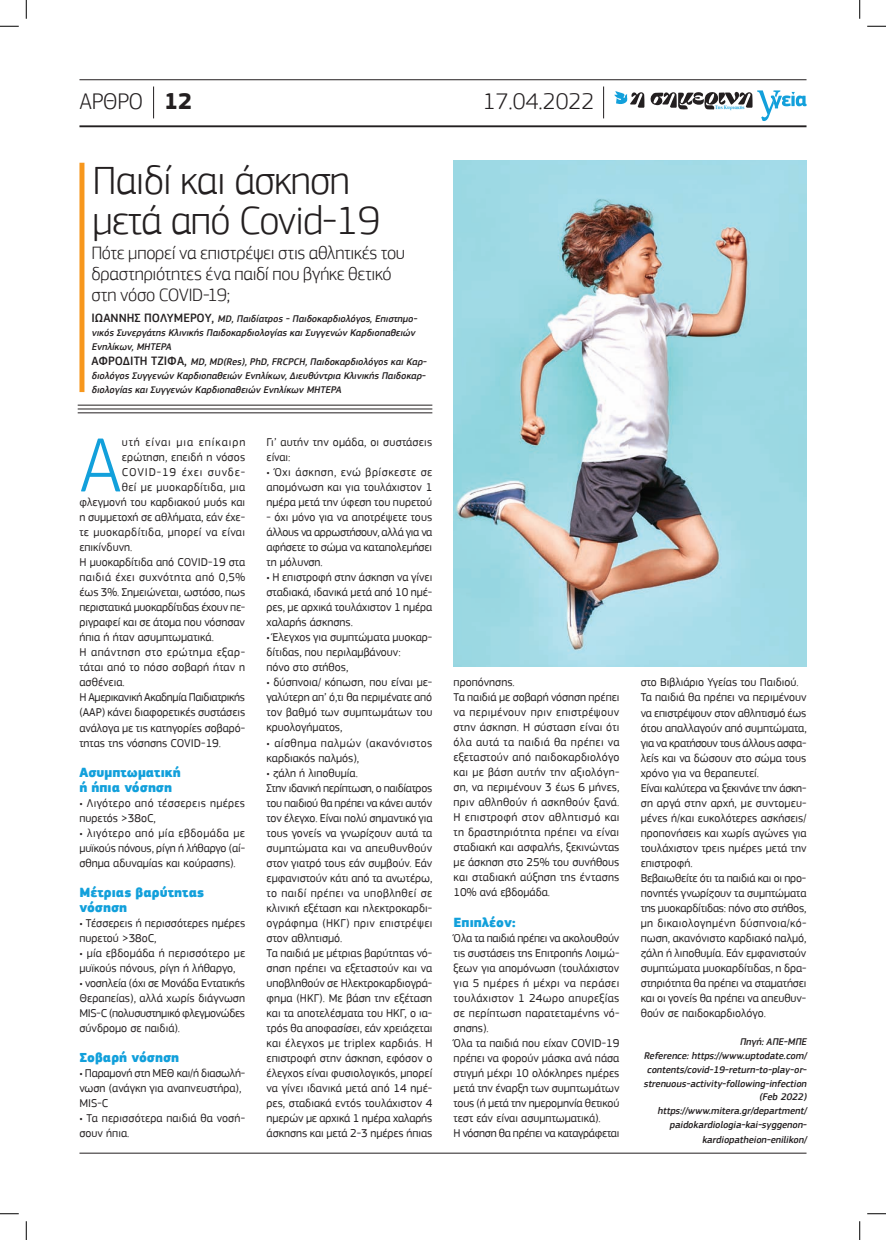
<style>
.page{position:relative;width:886px;height:1240px;background:#fff}
.page>*{position:absolute;margin:0;border:0;box-sizing:border-box;transform-origin:0 0}
.t1{font:300 79.75px "PF Square Sans Pro";color:#12a0db}
.t2{font:300 41.25px/40px "PF Square Sans Pro";letter-spacing:-.02em;color:#231f20}
.t3{font:300 23.75px "PF Square Sans Pro";color:#231f20}
.t4{font:300 18.75px/21.2px "PF Square Sans Pro";letter-spacing:-.015em;color:#231f20}
.t5{font:900 13.75px/15px "PF Square Sans Pro";color:#12a0db}
.t6{font:11.88px/15px "PF Square Sans Pro";color:#231f20}
.t7{font:11.88px/15px "PF Square Sans Pro";letter-spacing:-.02em;color:#231f20}
.t8{font:11.88px/15px "PF Square Sans Pro";letter-spacing:.04em;color:#231f20}
.t9{font:11.88px/15px "PF Square Sans Pro";letter-spacing:.025em;color:#231f20}
.t10{font:11.88px "PF Square Sans Pro";letter-spacing:-.03em;color:#231f20}
.t11{font:11.88px "PF Square Sans Pro";letter-spacing:.03em;color:#231f20}
.t12{font:11.88px "PF Square Sans Pro";letter-spacing:.035em;color:#231f20}
.t13{font:11.88px "PF Square Sans Pro";letter-spacing:.075em;color:#231f20}
.t14{font:11.88px "PF Square Sans Pro";letter-spacing:.07em;color:#231f20}
.t15{font:italic 500 10px/13.8px "PF Square Sans Pro";color:#231f20;text-align:right}
.t16{font:700 5px "PF Document";color:#12a0db}
.s1{font-weight:700}
.s2{font-style:normal;font-size:12.5px}
</style>
<div class="page">
<hr style="left:79px;top:1152px;width:727px;height:1px;background:#231f20">
<hr style="left:79px;top:79px;width:727px;height:1px;background:#231f20">
<hr style="left:79px;top:125px;width:727px;height:2px;background:#231f20">
<svg style="left:614px;top:91px;width:30px;height:17px"></svg>
<svg style="left:650px;top:90px;width:156px;height:31px"></svg>
<hr style="left:603px;top:86px;width:1px;height:32px;background:#231f20">
<hr style="left:153px;top:86px;width:1px;height:32px;background:#231f20">
<div style="left:79px;top:163px;width:5px;height:229px;background:#f7971d"></div>
<hr style="left:78px;top:412px;width:354px;height:1px;background:#231f20">
<hr style="left:78px;top:409px;width:354px;height:1px;background:#231f20">
<hr style="left:78px;top:405px;width:354px;height:1px;background:#231f20">
<img style="left:453px;top:161px;width:353px;height:506px">
<svg style="left:0;top:25px;width:19px;height:2px"></svg>
<svg style="left:867px;top:25px;width:18px;height:2px"></svg>
<svg style="left:0;top:1213px;width:19px;height:1px"></svg>
<svg style="left:867px;top:1213px;width:18px;height:1px"></svg>
<svg style="left:25px;top:0;width:2px;height:19px"></svg>
<svg style="left:25px;top:1221px;width:2px;height:19px"></svg>
<svg style="left:859px;top:0;width:1px;height:19px"></svg>
<svg style="left:859px;top:1221px;width:1px;height:19px"></svg>
<p class="t3" style="left:79px;top:87px;width:114px">ΑΡΘΡΟ <span class="s1">12</span></p>
<p class="t3" style="left:483px;top:87px;width:113px">17.04.2022</p>
<p class="t2" style="left:92px;top:160px;width:289px">Παιδί και άσκηση μετά από Covid-19</p>
<p class="t4" style="left:91px;top:242px;width:315px">Πότε μπορεί να επιστρέψει στις αθλητικές του δραστηριότητες ένα παιδί που βγήκε θετικό στη νόσο COVID-19;</p>
<p class="t15" style="left:91px;top:312px;width:329px;text-align:left"><span class="s2">Ι Ω Α Ν Ν Η Σ Π Ο ΛΥ Μ Ε Ρ Ο Υ,</span> MD, Παιδίατρος - Παιδοκαρδιολόγος, Επιστημο&shy;νικός Συνεργάτης Κλινικής Παιδοκαρδιολογίας και Συγγενών Καρδιοπαθειών<br>Ενηλίκων, ΜΗΤΕΡΑ</p>
<p class="t15" style="left:91px;top:355px;width:338px;text-align:justify"><span class="s2">Α Φ Ρ Ο Δ Ι Τ Η Τ Ζ Ι Φ Α ,</span> MD, MD(Res), PhD, FRCPCH, Παιδοκαρδιολόγος και Καρ&shy;διολόγος Συγγενών Καρδιοπαθειών Ενηλίκων, Διευθύντρια Κλινικής Παιδοκαρ&shy;διολογίας και Συγγενών Καρδιοπαθειών Ενηλίκων ΜΗΤΕΡΑ</p>
<p class="t1" style="left:79px;top:418px;width:44px">Α</p>
<p class="t13" style="left:122px;top:435px;width:125px">υτή είναι μια επίκαιρη</p>
<p class="t6" style="left:122px;top:450px;width:125px">ερώτηση, επειδή η νόσος</p>
<p class="t14" style="left:122px;top:465px;width:125px">COVID-19 έχει συνδε-</p>
<p class="t9" style="left:122px;top:480px;width:125px">θεί με μυοκαρδίτιδα, μια</p>
<p class="t6" style="left:79px;top:495px;width:167px">φλεγμονή του καρδιακού μυός και</p>
<p class="t6" style="left:79px;top:510px;width:167px">η συμμετοχή σε αθλήματα, εάν έχε-</p>
<p class="t11" style="left:79px;top:525px;width:167px">τε μυοκαρδίτιδα, μπορεί να είναι</p>
<p class="t6" style="left:79px;top:540px;width:54px">επικίνδυνη.</p>
<p class="t6" style="left:79px;top:555px;width:167px">Η μυοκαρδίτιδα από COVID-19 στα</p>
<p class="t12" style="left:79px;top:570px;width:167px">παιδιά έχει συχνότητα από 0,5%</p>
<p class="t6" style="left:79px;top:585px;width:167px">έως 3%. Σημειώνεται, ωστόσο, πως</p>
<p class="t7" style="left:79px;top:600px;width:167px">περιστατικά μυοκαρδίτιδας έχουν πε-</p>
<p class="t6" style="left:79px;top:615px;width:167px">ριγραφεί και σε άτομα που νόσησαν</p>
<p class="t6" style="left:79px;top:630px;width:136px">ήπια ή ήταν ασυμπτωματικά.</p>
<p class="t8" style="left:79px;top:645px;width:167px">Η απάντηση στο ερώτημα εξαρ-</p>
<p class="t6" style="left:79px;top:660px;width:167px">τάται από το πόσο σοβαρή ήταν η</p>
<p class="t6" style="left:79px;top:675px;width:47px">ασθένεια.</p>
<p class="t10" style="left:79px;top:690px;width:167px">Η Αμερικανική Ακαδημία Παιδιατρικής</p>
<p class="t6" style="left:79px;top:705px;width:167px">(AAP) κάνει διαφορετικές συστάσεις</p>
<p class="t6" style="left:79px;top:720px;width:167px">ανάλογα με τις κατηγορίες σοβαρό-</p>
<p class="t6" style="left:79px;top:735px;width:143px">τητας της νόσησης COVID-19.</p>
<p class="t5" style="left:79px;top:765px;width:103px">Ασυμπτωματική ή ήπια νόσηση</p>
<p class="t9" style="left:79px;top:795px;width:167px">• Λιγότερο από τέσσερεις ημέρες πυρετός &gt;38oC,</p>
<p class="t6" style="left:79px;top:825px;width:167px;text-align:justify">• λιγότερο από μία εβδομάδα με μυϊκούς πόνους, ρίγη ή λήθαργο (αί&shy;σθημα αδυναμίας και κούρασης).</p>
<p class="t5" style="left:79px;top:885px;width:126px">Μέτριας βαρύτητας νόσηση</p>
<p class="t6" style="left:79px;top:915px;width:167px">• Τέσσερεις ή περισσότερες ημέρες πυρετού &gt;38oC,</p>
<p class="t6" style="left:79px;top:945px;width:167px">• μία εβδομάδα ή περισσότερο με μυϊκούς πόνους, ρίγη ή λήθαργο,</p>
<p class="t6" style="left:79px;top:975px;width:167px;text-align:justify">• νοσηλεία (όχι σε Μονάδα Εντατικής Θεραπείας), αλλά χωρίς διάγνωση MIS-C (πολυσυστημικό φλεγμονώδες σύνδρομο σε παιδιά).</p>
<p class="t5" style="left:79px;top:1050px;width:101px">Σοβαρή νόσηση</p>
<p class="t7" style="left:79px;top:1065px;width:167px">• Παραμονή στη ΜΕΘ και/ή διασωλή&shy;νωση (ανάγκη για αναπνευστήρα),<br>MIS-C</p>
<p class="t6" style="left:79px;top:1110px;width:167px">• Τα περισσότερα παιδιά θα νοσή&shy;σουν ήπια.</p>
<p class="t6" style="left:266px;top:435px;width:167px">Γι’ αυτήν την ομάδα, οι συστάσεις είναι:</p>
<p class="t6" style="left:266px;top:465px;width:167px;text-align:justify">• Όχι άσκηση, ενώ βρίσκεστε σε απομόνωση και για τουλάχιστον 1 ημέρα μετά την ύφεση του πυρετού</p>
<p class="t6" style="left:266px;top:510px;width:167px;text-align:justify">- όχι μόνο για να αποτρέψετε τους άλλους να αρρωστήσουν, αλλά για να αφήσετε το σώμα να καταπολεμήσει τη μόλυνση.</p>
<p class="t6" style="left:266px;top:570px;width:167px;text-align:justify">• Η επιστροφή στην άσκηση να γίνει σταδιακά, ιδανικά μετά από 10 ημέ&shy;ρες, με αρχικά τουλάχιστον 1 ημέρα χαλαρής άσκησης.</p>
<p class="t6" style="left:266px;top:630px;width:167px">• Έλεγχος για συμπτώματα μυοκαρ&shy;δίτιδας, που περιλαμβάνουν:<br>πόνο στο στήθος,</p>
<p class="t6" style="left:266px;top:675px;width:167px;text-align:justify">• δύσπνοια/ κόπωση, που είναι με&shy;γαλύτερη απ’ ό,τι θα περιμένατε από τον βαθμό των συμπτωμάτων του κρυολογήματος,</p>
<p class="t8" style="left:266px;top:735px;width:167px">• αίσθημα παλμών (ακανόνιστος καρδιακός παλμός),</p>
<p class="t6" style="left:266px;top:765px;width:167px">• ζάλη ή λιποθυμία.<br>Στην ιδανική περίπτωση, ο παιδίατρος του παιδιού θα πρέπει να κάνει αυτόν τον έλεγχο. Είναι πολύ σημαντικό για τους γονείς να γνωρίζουν αυτά τα συμπτώματα και να απευθυνθούν στον γιατρό τους εάν συμβούν. Εάν εμφανιστούν κάτι από τα ανωτέρω, το παιδί πρέπει να υποβληθεί σε κλινική εξέταση και ηλεκτροκαρδι&shy;ογράφημα (ΗΚΓ) πριν επιστρέψει στον αθλητισμό.<br>Τα παιδιά με μέτριας βαρύτητας νό&shy;σηση πρέπει να εξεταστούν και να υποβληθούν σε Ηλεκτροκαρδιογρά&shy;φημα (ΗΚΓ). Με βάση την εξέταση και τα αποτελέσματα του ΗΚΓ, ο ια&shy;τρός θα αποφασίσει, εάν χρειάζεται και έλεγχος με triplex καρδιάς. Η επιστροφή στην άσκηση, εφόσον ο έλεγχος είναι φυσιολογικός, μπορεί να γίνει ιδανικά μετά από 14 ημέ&shy;ρες, σταδιακά εντός τουλάχιστον 4 ημερών με αρχικά 1 ημέρα χαλαρής άσκησης και μετά 2-3 ημέρες ήπιας</p>
<p class="t6" style="left:453px;top:675px;width:167px">προπόνησης.<br>Τα παιδιά με σοβαρή νόσηση πρέπει να περιμένουν πριν επιστρέψουν στην άσκηση. Η σύσταση είναι ότι όλα αυτά τα παιδιά θα πρέπει να εξεταστούν από παιδοκαρδιολόγο και με βάση αυτήν την αξιολόγη&shy;ση, να περιμένουν 3 έως 6 μήνες, πριν αθληθούν ή ασκηθούν ξανά.<br>Η επιστροφή στον αθλητισμό και τη δραστηριότητα πρέπει να είναι σταδιακή και ασφαλής, ξεκινώντας με άσκηση στο 25% του συνήθους και σταδιακή αύξηση της έντασης<br>10% ανά εβδομάδα.</p>
<p class="t5" style="left:453px;top:915px;width:63px">Επιπλέον:</p>
<p class="t6" style="left:453px;top:930px;width:167px">Όλα τα παιδιά πρέπει να ακολουθούν τις συστάσεις της Επιτροπής Λοιμώ&shy;ξεων για απομόνωση (τουλάχιστον για 5 ημέρες ή μέχρι να περάσει τουλάχιστον 1 24ωρο απυρεξίας σε περίπτωση παρατεταμένης νό&shy;σησης).<br>Όλα τα παιδιά που είχαν COVID-19 πρέπει να φορούν μάσκα ανά πάσα στιγμή μέχρι 10 ολόκληρες ημέρες μετά την έναρξη των συμπτωμάτων τους (ή μετά την ημερομηνία θετικού τεστ εάν είναι ασυμπτωματικά).<br>Η νόσηση θα πρέπει να καταγράφεται</p>
<p class="t16" style="left:714px;top:104px;width:31px">Της Κυριακής</p>
<p class="t6" style="left:640px;top:675px;width:167px">στο Βιβλιάριο Υγείας του Παιδιού.<br>Τα παιδιά θα πρέπει να περιμένουν να επιστρέψουν στον αθλητισμό έως ότου απαλλαγούν από συμπτώματα, για να κρατήσουν τους άλλους ασφα&shy;λείς και να δώσουν στο σώμα τους χρόνο για να θεραπευτεί.<br>Είναι καλύτερα να ξεκινάνε την άσκη&shy;ση αργά στην αρχή, με συντομευ&shy;μένες ή/και ευκολότερες ασκήσεις/ προπονήσεις και χωρίς αγώνες για τουλάχιστον τρεις ημέρες μετά την επιστροφή.<br>Βεβαιωθείτε ότι τα παιδιά και οι προ&shy;πονητές γνωρίζουν τα συμπτώματα της μυοκαρδίτιδας: πόνο στο στήθος, μη δικαιολογημένη δύσπνοια/κό&shy;πωση, ακανόνιστο καρδιακό παλμό, ζάλη ή λιποθυμία. Εάν εμφανιστούν συμπτώματα μυοκαρδίτιδας, η δρα&shy;στηριότητα θα πρέπει να σταματήσει και οι γονείς θα πρέπει να απευθυν&shy;θούν σε παιδοκαρδιολόγο.</p>
<p class="t15" style="left:643px;top:1035px;width:167px">Πηγή: ΑΠΕ-ΜΠΕ<br>Reference: https://www.uptodate.com/ contents/covid-19-return-to-play-or&shy;strenuous-activity-following-infection (Feb 2022) https://www.mitera.gr/department/ paidokardiologia-kai-syggenon-</p>
<p class="t15" style="left:701px;top:1133px;width:108px">kardiopatheion-enilikon/</p>
</div>
